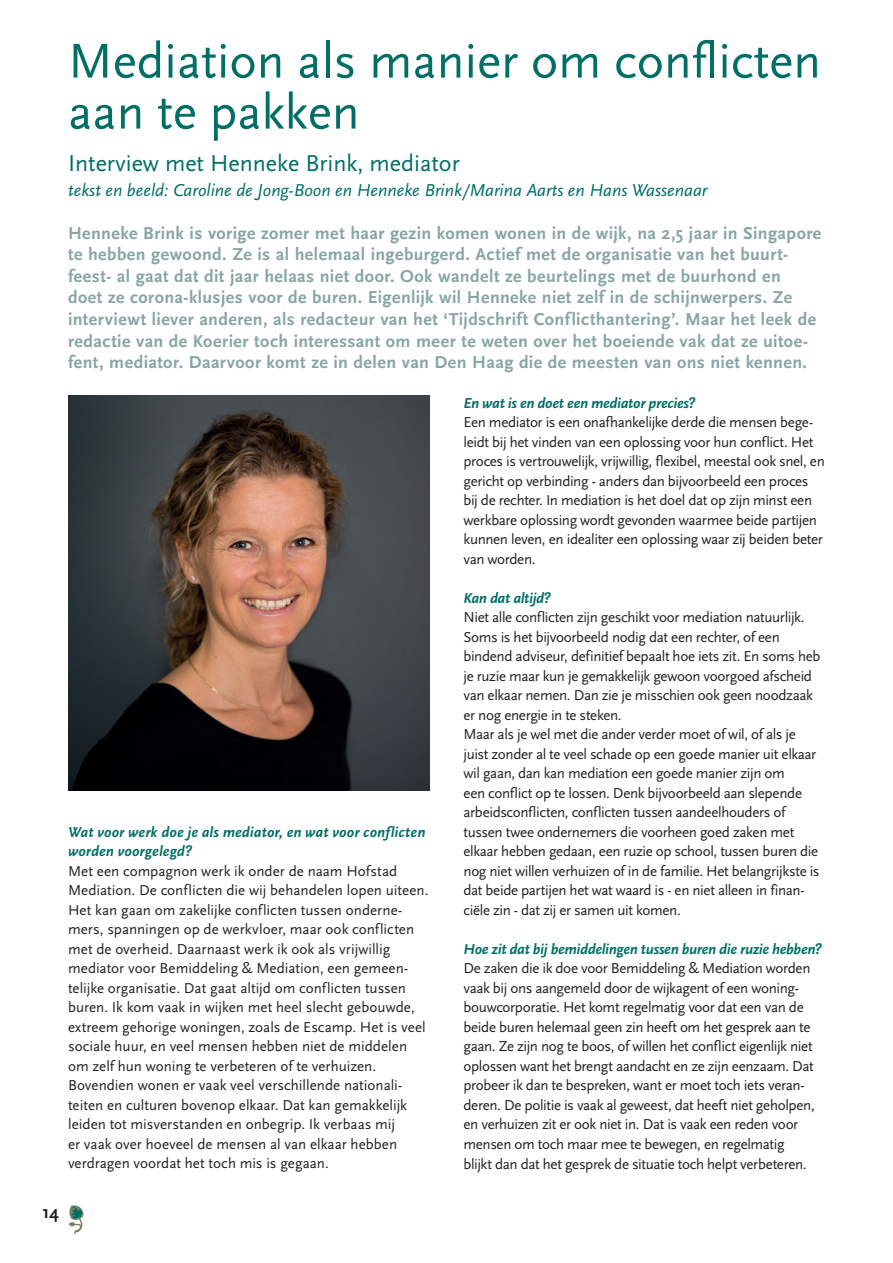
<style>
.page{position:relative;width:893px;height:1263px;background:#fff}
.page>*{position:absolute;margin:0;border:0;box-sizing:border-box;transform-origin:0 0}
.t1{font:51px/51px "Scala Sans";color:#016f66}
.t2{font:24px "Scala Sans";color:#016f66}
.t3{font:700 18px/21.6px "Scala Sans";letter-spacing:.02em;color:#87a6a2}
.t4{font:italic 18px "Scala Sans";color:#016f66}
.t5{font:700 18px "Scala Sans";color:#231f20}
.t6{font:15px/19.5px "Scala Sans";letter-spacing:-.02em;color:#231f20}
.t7{font:15px/19.5px "Scala Sans";color:#231f20}
.t8{font:italic 700 15px "Scala Sans";letter-spacing:-.015em;color:#016f66}
.t9{font:italic 700 15px/19.5px "Scala Sans";letter-spacing:.005em;color:#016f66}
</style>
<div class="page">
<svg style="left:69px;top:1205px;width:15px;height:30px"></svg>
<img style="left:68px;top:395px;width:361px;height:396px">
<h1 class="t1" style="left:68px;top:36px;width:754px">Mediation als manier om conflicten aan te pakken</h1>
<h2 class="t2" style="left:68px;top:150px;width:393px">Interview met Henneke Brink, mediator</h2>
<p class="t4" style="left:68px;top:180px;width:641px">tekst en beeld: Caroline de Jong-Boon en Henneke Brink/Marina Aarts en Hans Wassenaar</p>
<p class="t3" style="left:68px;top:222px;width:755px">Henneke Brink is vorige zomer met haar gezin komen wonen in de wijk, na 2,5 jaar in Singapore te hebben gewoond. Ze is al helemaal ingeburgerd. Actief met de organisatie van het buurt&shy;feest- al gaat dat dit jaar helaas niet door. Ook wandelt ze beurtelings met de buurhond en<br>doet ze corona-klusjes voor de buren. Eigenlijk wil Henneke niet zelf in de schijnwerpers. Ze interviewt liever anderen, als redacteur van het ‘Tijdschrift Conflicthantering’. Maar het leek de redactie van de Koerier toch interessant om meer te weten over het boeiende vak dat ze uitoe&shy;fent, mediator. Daarvoor komt ze in delen van Den Haag die de meesten van ons niet kennen.</p>
<p class="t9" style="left:68px;top:822px;width:359px">Wat voor werk doe je als mediator, en wat voor conflicten worden voorgelegd?</p>
<p class="t7" style="left:68px;top:861px;width:362px">Met een compagnon werk ik onder de naam Hofstad Mediation. De conflicten die wij behandelen lopen uiteen.<br>Het kan gaan om zakelijke conflicten tussen onderne&shy;mers, spanningen op de werkvloer, maar ook conflicten met de overheid. Daarnaast werk ik ook als vrijwillig mediator voor Bemiddeling &amp; Mediation, een gemeen&shy;telijke organisatie. Dat gaat altijd om conflicten tussen buren. Ik kom vaak in wijken met heel slecht gebouwde, extreem gehorige woningen, zoals de Escamp. Het is veel sociale huur, en veel mensen hebben niet de middelen om zelf hun woning te verbeteren of te verhuizen.<br>Bovendien wonen er vaak veel verschillende nationali&shy;teiten en culturen bovenop elkaar. Dat kan gemakkelijk leiden tot misverstanden en onbegrip. Ik verbaas mij<br>er vaak over hoeveel de mensen al van elkaar hebben verdragen voordat het toch mis is gegaan.</p>
<p class="t8" style="left:463px;top:395px;width:234px">En wat is en doet een mediator precies?</p>
<p class="t6" style="left:463px;top:413px;width:363px">Een mediator is een onafhankelijke derde die mensen bege&shy;leidt bij het vinden van een oplossing voor hun conflict. Het proces is vertrouwelijk, vrijwillig, flexibel, meestal ook snel, en gericht op verbinding - anders dan bijvoorbeeld een proces bij de rechter. In mediation is het doel dat op zijn minst een werkbare oplossing wordt gevonden waarmee beide partijen kunnen leven, en idealiter een oplossing waar zij beiden beter van worden.</p>
<p class="t8" style="left:463px;top:590px;width:89px">Kan dat altijd?</p>
<p class="t6" style="left:463px;top:608px;width:358px">Niet alle conflicten zijn geschikt voor mediation natuurlijk.<br>Soms is het bijvoorbeeld nodig dat een rechter, of een bindend adviseur, definitief bepaalt hoe iets zit. En soms heb je ruzie maar kun je gemakkelijk gewoon voorgoed afscheid van elkaar nemen. Dan zie je misschien ook geen noodzaak er nog energie in te steken.<br>Maar als je wel met die ander verder moet of wil, of als je juist zonder al te veel schade op een goede manier uit elkaar wil gaan, dan kan mediation een goede manier zijn om<br>een conflict op te lossen. Denk bijvoorbeeld aan slepende arbeidsconflicten, conflicten tussen aandeelhouders of tussen twee ondernemers die voorheen goed zaken met elkaar hebben gedaan, een ruzie op school, tussen buren die nog niet willen verhuizen of in de familie. Het belangrijkste is dat beide partijen het wat waard is - en niet alleen in finan&shy;ciële zin - dat zij er samen uit komen.</p>
<p class="t8" style="left:463px;top:941px;width:360px">Hoe zit dat bij bemiddelingen tussen buren die ruzie hebben?</p>
<p class="t6" style="left:463px;top:959px;width:353px">De zaken die ik doe voor Bemiddeling &amp; Mediation worden vaak bij ons aangemeld door de wijkagent of een woning&shy;bouwcorporatie. Het komt regelmatig voor dat een van de beide buren helemaal geen zin heeft om het gesprek aan te gaan. Ze zijn nog te boos, of willen het conflict eigenlijk niet oplossen want het brengt aandacht en ze zijn eenzaam. Dat probeer ik dan te bespreken, want er moet toch iets veran&shy;deren. De politie is vaak al geweest, dat heeft niet geholpen, en verhuizen zit er ook niet in. Dat is vaak een reden voor mensen om toch maar mee te bewegen, en regelmatig blijkt dan dat het gesprek de situatie toch helpt verbeteren.</p>
<p class="t5" style="left:43px;top:1202px;width:18px">14</p>
</div>
